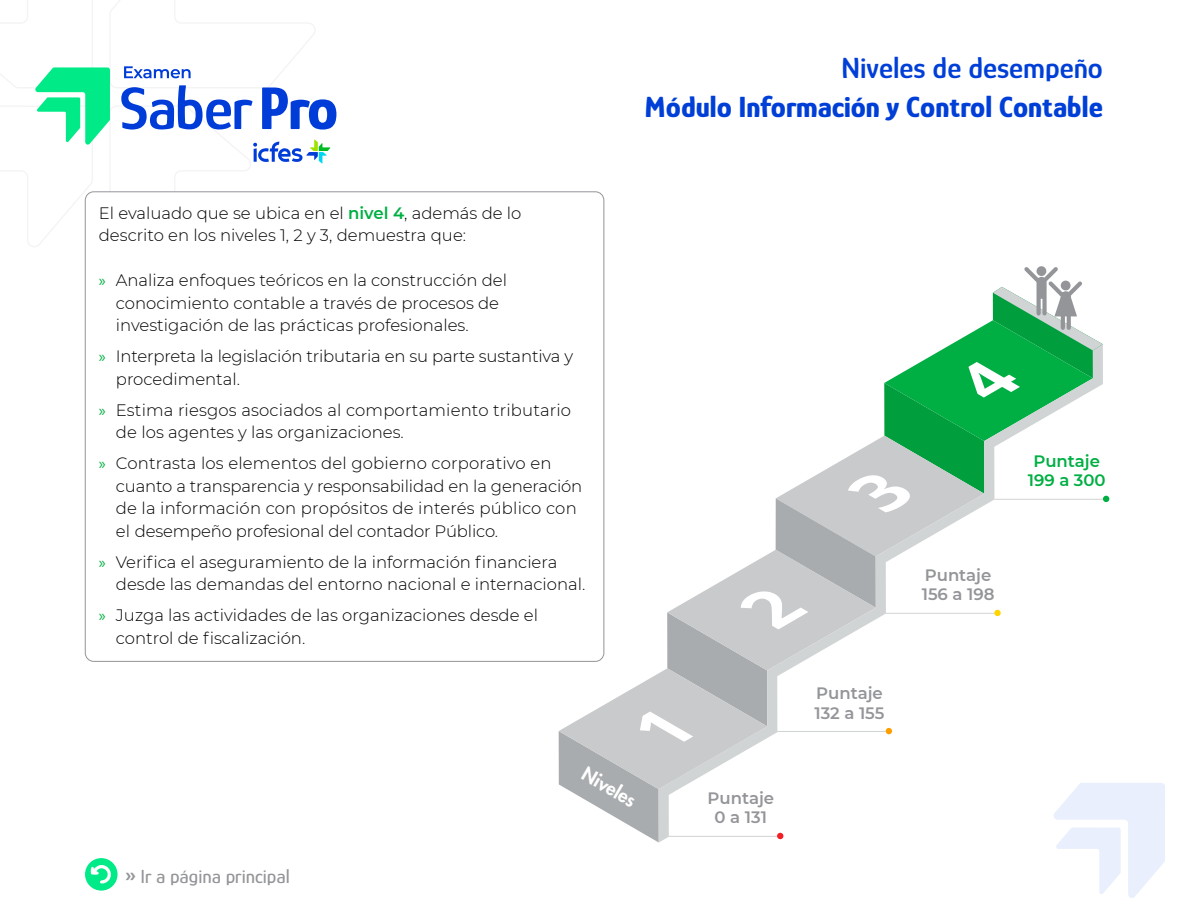
<style>
.page{position:relative;width:1188px;height:918px;background:#fff}
.page>*{position:absolute;margin:0;border:0;box-sizing:border-box;transform-origin:0 0}
.t1{font:800 30px "Glory";color:#003fd7}
.t2{font:600 30px "Glory";color:#003fd7}
.t3{font:500 19.5px "Glory";color:#939599}
.t4{font:800 18.6px "Futura Std";color:#fff}
.Descriptores{font:300 16.5px/22.5px "Montserrat";color:#000}
.t5{font:600 16.5px/19.8px "Montserrat";color:#939599}
.t6{font:600 16.5px/19.8px "Montserrat";color:#00af43;text-align:center}
.s1{font-weight:600;color:#00af43}
.s2{font-family:"Myriad Pro";font-weight:400;color:#00af43}
.s3{font-weight:700}
</style>
<div class="page">
<svg style="left:0;top:0;width:336px;height:312px"></svg>
<svg style="left:559px;top:266px;width:606px;height:632px"></svg>
<div style="left:85px;top:858px;width:33px;height:33px;background:#00eb87;border-radius:50%"></div>
<svg style="left:90px;top:865px;width:24px;height:20px"></svg>
<div style="left:85px;top:192px;width:519px;height:469px;background:#fff;border-radius:9px"></div>
<h1 class="t2" style="left:841px;top:49px;width:263px">Niveles de desempeño</h1>
<h1 class="t1" style="left:645px;top:88px;width:460px">Módulo Información y Control Contable</h1>
<p class="Descriptores" style="left:99px;top:201px;width:424px">El evaluado que se ubica en el <span class="s1">nivel 4</span>, además de lo descrito en los niveles 1, 2 y 3, demuestra que:</p>
<p class="Descriptores" style="left:116px;top:269px;width:393px;text-indent:-17px"><span class="s2">»</span> Analiza enfoques teóricos en la construcción del conocimiento contable a través de procesos de investigación de las prácticas profesionales.</p>
<p class="Descriptores" style="left:116px;top:345px;width:459px;text-indent:-17px"><span class="s2">»</span> Interpreta la legislación tributaria en su parte sustantiva y procedimental.</p>
<p class="Descriptores" style="left:116px;top:398px;width:457px;text-indent:-17px"><span class="s2">»</span> Estima riesgos asociados al comportamiento tributario de los agentes y las organizaciones.</p>
<p class="Descriptores" style="left:116px;top:452px;width:468px;text-indent:-17px"><span class="s2">»</span> Contrasta los elementos del gobierno corporativo en cuanto a transparencia y responsabilidad en la generación de la información con propósitos de interés público con el desempeño profesional del contador Público.</p>
<p class="Descriptores" style="left:116px;top:550px;width:471px;text-indent:-17px"><span class="s2">»</span> Verifica el aseguramiento de la información financiera desde las demandas del entorno nacional e internacional.</p>
<p class="Descriptores" style="left:116px;top:604px;width:424px;text-indent:-17px"><span class="s2">»</span> Juzga las actividades de las organizaciones desde el control de fiscalización.</p>
<p class="t3" style="left:125px;top:864px;width:167px"><span class="s3">»</span> Ir a página principal</p>
<p class="t4" style="left:590px;top:762px;width:60px;rotate:30deg">Niveles</p>
<p class="t5" style="left:708px;top:787px;width:68px;text-align:center">Puntaje<br>0 a 131</p>
<p class="t5" style="left:814px;top:682px;width:72px">Puntaje<br>132 a 155</p>
<p class="t5" style="left:922px;top:564px;width:74px">Puntaje<br>156 a 198</p>
<p class="t6" style="left:1028px;top:450px;width:79px">Puntaje<br>199 a 300</p>
</div>
